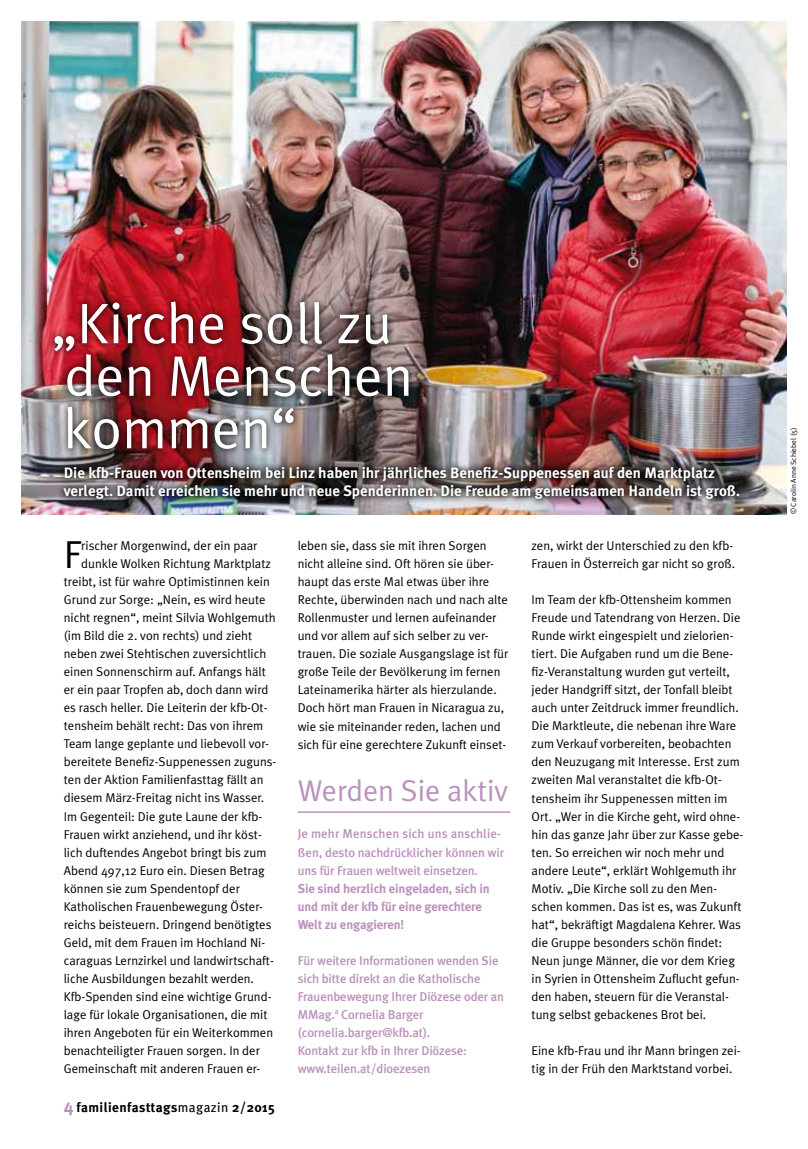
<style>
.page{position:relative;width:808px;height:1149px;background:#fff}
.page>*{position:absolute;margin:0;border:0;box-sizing:border-box;transform-origin:0 0}
.t1{font:57px/52.5px "Meta Plus Normal";color:#fff}
.t2{font:39px "Meta Plus Normal";color:#000}
.t3{font:30px "Meta Plus Normal";color:#bb91bd}
.t4{font:700 15px/18px "Meta Plus";color:#fff}
.t5{font:700 13.5px "Meta Plus";letter-spacing:.03em;color:#000}
.t6{font:12.75px/18px "Meta Plus Normal";color:#000}
.t7{font:500 12.75px/18px "Meta Plus";letter-spacing:-.01em;color:#bb91bd}
.t8{font:700 12.75px/18px "Meta Plus";letter-spacing:-.01em;color:#bb91bd}
.t9{font:7.5px "Meta Plus Normal";color:#000}
.s1{font-size:18px;color:#bb91bd}
.s2{font-weight:400}
</style>
<div class="page">
<img style="left:21px;top:21px;width:766px;height:493px">
<div style="left:48px;top:294px;width:368px;height:162px;background:#000;opacity:.75"></div>
<img style="left:56px;top:459px;width:691px;height:47px">
<hr style="left:298px;top:811px;width:212px;height:1px;background:#bb91bd">
<h1 class="t1" style="left:51px;top:296px;width:363px">„Kirche soll zu den Menschen kommen“</h1>
<p class="t4" style="left:64px;top:464px;width:678px">Die kfb-Frauen von Ottensheim bei Linz haben ihr jährliches Benefiz-Suppenessen auf den Marktplatz verlegt. Damit erreichen sie mehr und neue Spenderinnen. Die Freude am gemeinsamen Handeln ist groß.</p>
<h2 class="t2" style="left:64px;top:532px;width:19px">F</h2>
<p class="t6" style="left:81px;top:536px;width:178px">rischer Morgenwind, der ein paar</p>
<p class="t6" style="left:81px;top:554px;width:191px">dunkle Wolken Richtung Marktplatz</p>
<p class="t6" style="left:64px;top:572px;width:207px">treibt, ist für wahre Optimistinnen kein</p>
<p class="t6" style="left:64px;top:590px;width:203px">Grund zur Sorge: „Nein, es wird heute</p>
<p class="t6" style="left:64px;top:608px;width:213px">nicht regnen“, meint Silvia Wohlgemuth</p>
<p class="t6" style="left:64px;top:626px;width:190px">(im Bild die 2. von rechts) und zieht</p>
<p class="t6" style="left:64px;top:644px;width:204px">neben zwei Stehtischen zuversichtlich</p>
<p class="t6" style="left:64px;top:662px;width:203px">einen Sonnenschirm auf. Anfangs hält</p>
<p class="t6" style="left:64px;top:680px;width:206px">er ein paar Tropfen ab, doch dann wird</p>
<p class="t6" style="left:64px;top:698px;width:205px">es rasch heller. Die Leiterin der kfb-Ot-</p>
<p class="t6" style="left:64px;top:716px;width:201px">tensheim behält recht: Das von ihrem</p>
<p class="t6" style="left:64px;top:734px;width:207px">Team lange geplante und liebevoll vor-</p>
<p class="t6" style="left:64px;top:752px;width:214px">bereitete Benefiz-Suppenessen zuguns-</p>
<p class="t6" style="left:64px;top:770px;width:201px">ten der Aktion Familienfasttag fällt an</p>
<p class="t6" style="left:64px;top:788px;width:202px">diesem März-Freitag nicht ins Wasser.</p>
<p class="t6" style="left:64px;top:806px;width:200px">Im Gegenteil: Die gute Laune der kfb-</p>
<p class="t6" style="left:64px;top:824px;width:200px">Frauen wirkt anziehend, und ihr köst-</p>
<p class="t6" style="left:64px;top:842px;width:204px">lich duftendes Angebot bringt bis zum</p>
<p class="t6" style="left:64px;top:860px;width:202px">Abend 497,12 Euro ein. Diesen Betrag</p>
<p class="t6" style="left:64px;top:878px;width:178px">können sie zum Spendentopf der</p>
<p class="t6" style="left:64px;top:896px;width:201px">Katholischen Frauenbewegung Öster-</p>
<p class="t6" style="left:64px;top:914px;width:209px">reichs beisteuern. Dringend benötigtes</p>
<p class="t6" style="left:64px;top:932px;width:203px">Geld, mit dem Frauen im Hochland Ni-</p>
<p class="t6" style="left:64px;top:950px;width:212px">caraguas Lernzirkel und landwirtschaft-</p>
<p class="t6" style="left:64px;top:968px;width:192px">liche Ausbildungen bezahlt werden.</p>
<p class="t6" style="left:64px;top:986px;width:209px">Kfb-Spenden sind eine wichtige Grund-</p>
<p class="t6" style="left:64px;top:1004px;width:205px">lage für lokale Organisationen, die mit</p>
<p class="t6" style="left:64px;top:1022px;width:211px">ihren Angeboten für ein Weiterkommen</p>
<p class="t6" style="left:64px;top:1040px;width:198px">benachteiligter Frauen sorgen. In der</p>
<p class="t6" style="left:64px;top:1058px;width:197px">Gemeinschaft mit anderen Frauen er-</p>
<p class="t5" style="left:64px;top:1098px;width:213px"><span class="s1">4</span> familienfasttags<span class="s2">magazin</span> 2/2015</p>
<p class="t6" style="left:298px;top:536px;width:212px">leben sie, dass sie mit ihren Sorgen nicht alleine sind. Oft hören sie über&shy;haupt das erste Mal etwas über ihre Rechte, überwinden nach und nach alte Rollenmuster und lernen aufeinander und vor allem auf sich selber zu ver&shy;trauen. Die soziale Ausgangslage ist für große Teile der Bevölkerung im fernen Lateinamerika härter als hierzulande.<br>Doch hört man Frauen in Nicaragua zu, wie sie miteinander reden, lachen und sich für eine gerechtere Zukunft einset-</p>
<h3 class="t3" style="left:298px;top:773px;width:212px">Werden Sie aktiv</h3>
<p class="t7" style="left:298px;top:824px;width:208px">Je mehr Menschen sich uns anschlie&shy;ßen, desto nachdrücklicher können wir uns für Frauen weltweit einsetzen.</p>
<p class="t8" style="left:298px;top:878px;width:194px">Sie sind herzlich eingeladen, sich in und mit der kfb für eine gerechtere<br>Welt zu engagieren!</p>
<p class="t7" style="left:298px;top:950px;width:208px">Für weitere Informationen wenden Sie sich bitte direkt an die Katholische<br>Frauenbewegung Ihrer Diözese oder an<br>MMag.<sup>a</sup> Cornelia Barger (cornelia.barger@kfb.at).<br>Kontakt zur kfb in Ihrer Diözese: www.teilen.at/dioezesen</p>
<p class="t6" style="left:531px;top:536px;width:205px">zen, wirkt der Unterschied zu den kfb-<br>Frauen in Österreich gar nicht so groß.</p>
<p class="t6" style="left:531px;top:590px;width:213px">Im Team der kfb-Ottensheim kommen Freude und Tatendrang von Herzen. Die Runde wirkt eingespielt und zielorien&shy;tiert. Die Aufgaben rund um die Bene&shy;fiz-Veranstaltung wurden gut verteilt, jeder Handgriff sitzt, der Tonfall bleibt auch unter Zeitdruck immer freundlich.<br>Die Marktleute, die nebenan ihre Ware zum Verkauf vorbereiten, beobachten den Neuzugang mit Interesse. Erst zum zweiten Mal veranstaltet die kfb-Ot&shy;tensheim ihr Suppenessen mitten im Ort. „Wer in die Kirche geht, wird ohne&shy;hin das ganze Jahr über zur Kasse gebe&shy;ten. So erreichen wir noch mehr und andere Leute“, erklärt Wohlgemuth ihr Motiv. „Die Kirche soll zu den Men&shy;schen kommen. Das ist es, was Zukunft hat“, bekräftigt Magdalena Kehrer. Was die Gruppe besonders schön findet:<br>Neun junge Männer, die vor dem Krieg in Syrien in Ottensheim Zuflucht gefun&shy;den haben, steuern für die Veranstal&shy;tung selbst gebackenes Brot bei.</p>
<p class="t6" style="left:531px;top:1040px;width:211px">Eine kfb-Frau und ihr Mann bringen zei&shy;tig in der Früh den Marktstand vorbei.</p>
<p class="t9" style="left:789px;top:514px;width:88px;rotate:-90deg">© Carolin Anne Schiebel (5)</p>
</div>
